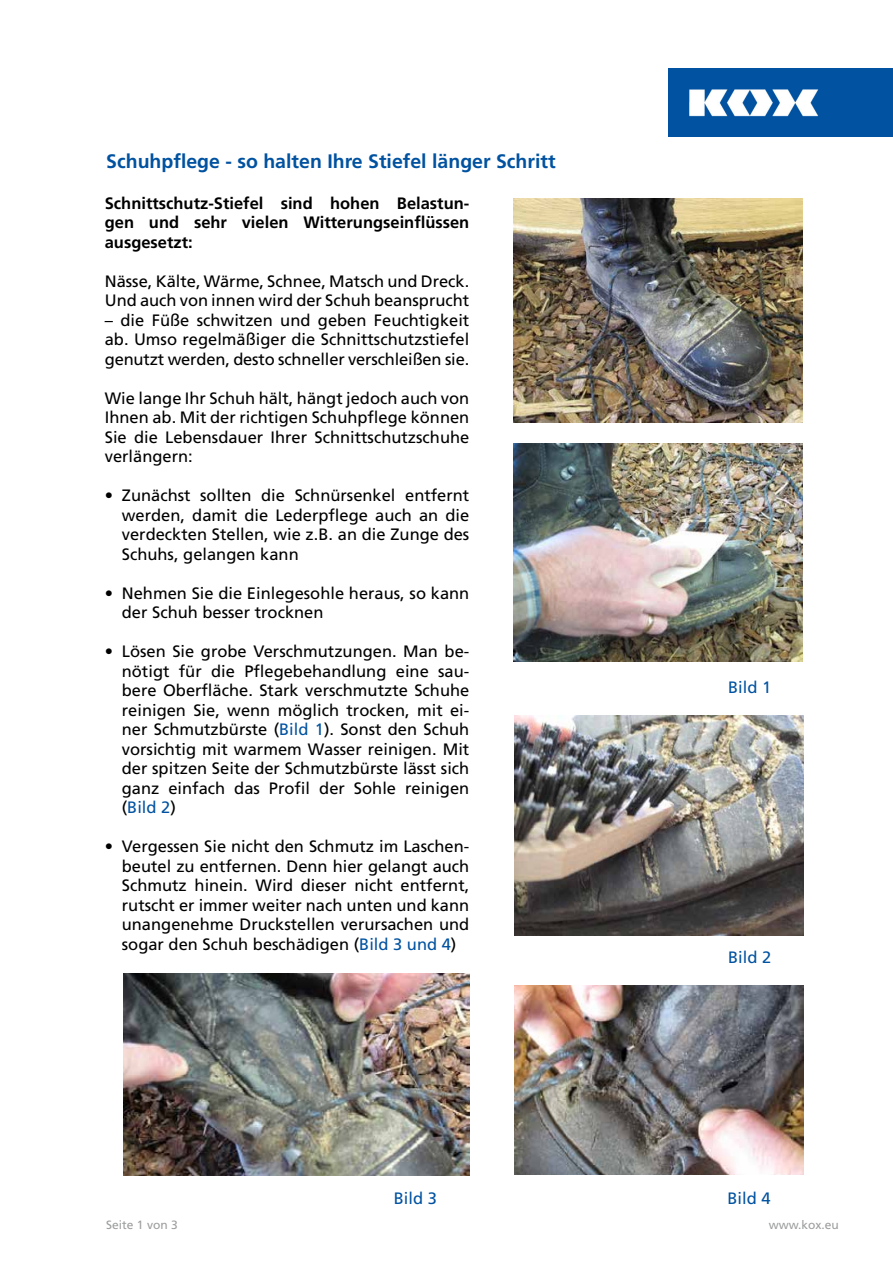
<style>
.page{position:relative;width:893px;height:1263px;background:#fff}
.page>*{position:absolute;margin:0;border:0;box-sizing:border-box;transform-origin:0 0}
.t1{font:700 19.5px "Frutiger LT Std";color:#0052a0}
.t2{font:16.5px/19.5px "Frutiger LT Std";color:#000;text-align:justify}
.t3{font:700 16.5px/19.5px "Frutiger LT Std";color:#000;text-align:justify}
.t4{font:16.5px "Frutiger LT Std";color:#0052a0}
.t5{font:12px "Frutiger LT Std";color:#9c9d9d}
.s1{color:#0052a0}
</style>
<div class="page">
<img style="left:514px;top:199px;width:289px;height:223px">
<img style="left:514px;top:444px;width:289px;height:217px">
<img style="left:123px;top:973px;width:346px;height:203px">
<img style="left:514px;top:986px;width:290px;height:189px">
<img style="left:514px;top:716px;width:290px;height:220px">
<img style="left:669px;top:68px;width:224px;height:69px">
<p class="t1" style="left:106px;top:149px;width:451px">Schuhpflege - so halten Ihre Stiefel länger Schritt</p>
<p class="t3" style="left:105px;top:193px;width:366px">Schnittschutz-Stiefel sind hohen Belastun&shy;gen und sehr vielen Witterungseinflüssen ausgesetzt:</p>
<p class="t2" style="left:105px;top:271px;width:366px">Nässe, Kälte, Wärme, Schnee, Matsch und Dreck.<br>Und auch von innen wird der Schuh beansprucht</p>
<p class="t2" style="left:105px;top:310px;width:366px">– die Füße schwitzen und geben Feuchtigkeit ab. Umso regelmäßiger die Schnittschutzstiefel genutzt werden, desto schneller verschleißen sie.</p>
<p class="t2" style="left:105px;top:388px;width:366px">Wie lange Ihr Schuh hält, hängt jedoch auch von Ihnen ab. Mit der richtigen Schuhpflege können Sie die Lebensdauer Ihrer Schnittschutzschuhe verlängern:</p>
<p class="t2" style="left:122px;top:486px;width:349px;text-indent:-17px">• Zunächst sollten die Schnürsenkel entfernt werden, damit die Lederpflege auch an die verdeckten Stellen, wie z.B. an die Zunge des Schuhs, gelangen kann</p>
<p class="t2" style="left:122px;top:583px;width:349px;text-indent:-17px">• Nehmen Sie die Einlegesohle heraus, so kann der Schuh besser trocknen</p>
<p class="t2" style="left:122px;top:642px;width:349px;text-indent:-17px">• Lösen Sie grobe Verschmutzungen. Man be&shy;nötigt für die Pflegebehandlung eine sau&shy;bere Oberfläche. Stark verschmutzte Schuhe reinigen Sie, wenn möglich trocken, mit ei&shy;ner Schmutzbürste (<span class="s1">Bild 1</span>). Sonst den Schuh vorsichtig mit warmem Wasser reinigen. Mit der spitzen Seite der Schmutzbürste lässt sich ganz einfach das Profil der Sohle reinigen (<span class="s1">Bild 2</span>)</p>
<p class="t2" style="left:122px;top:837px;width:349px;text-indent:-17px">• Vergessen Sie nicht den Schmutz im Laschen&shy;beutel zu entfernen. Denn hier gelangt auch Schmutz hinein. Wird dieser nicht entfernt, rutscht er immer weiter nach unten und kann unangenehme Druckstellen verursachen und sogar den Schuh beschädigen (<span class="s1">Bild 3 und 4</span>)</p>
<p class="t4" style="left:394px;top:1188px;width:45px">Bild 3</p>
<p class="t4" style="left:728px;top:678px;width:45px">Bild 1</p>
<p class="t4" style="left:728px;top:948px;width:45px">Bild 2</p>
<p class="t4" style="left:727px;top:1188px;width:45px">Bild 4</p>
<p class="t5" style="left:106px;top:1218px;width:73px">Seite 1 von 3</p>
<p class="t5" style="left:769px;top:1218px;width:72px">www.kox.eu</p>
</div>
